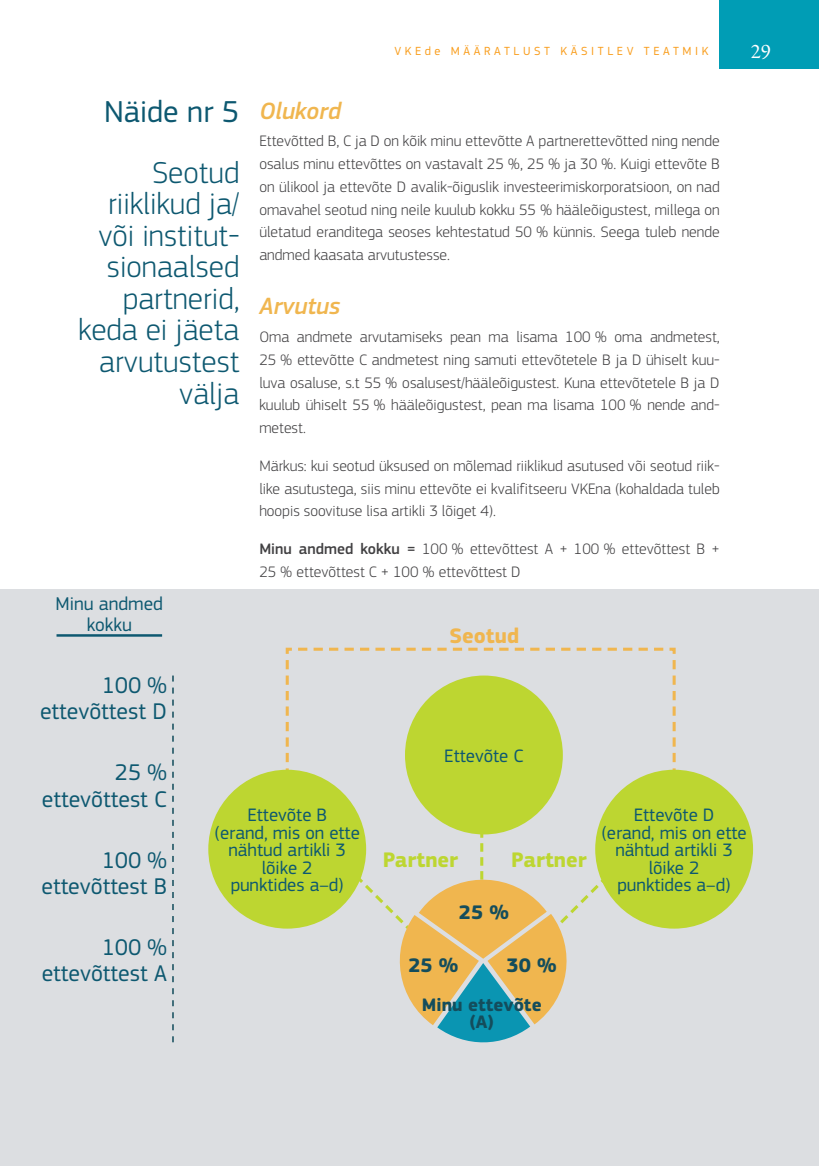
<style>
.page{position:relative;width:819px;height:1166px;background:#fff}
.page>*{position:absolute;margin:0;border:0;box-sizing:border-box;transform-origin:0 0}
.title_2_right_light{font:300 31.5px/31.5px "EC Square Sans Pro";color:#0d5870;text-align:right}
.title_2_right{font:31.5px "EC Square Sans Pro";color:#0d5870}
.title_2_orange{font:italic 500 24.5px "EC Square Sans Pro";color:#f0b64f}
.t1{font:23.62px/26.2px "EC Square Sans Pro";color:#0d5870;text-align:right}
.t2{font:700 21.88px "EC Square Sans Pro";color:#bdd631}
.t3{font:700 21.88px "EC Square Sans Pro";color:#f0b64f}
.t4{font:21px "Garamond Premr Pro";color:#fff}
.t5{font:700 20.47px "EC Square Sans Pro";color:#144d5c}
.t6{font:19.25px/21px "EC Square Sans Pro";color:#0d5870;text-align:center}
.t7{font:18.72px/17.5px "EC Square Sans Pro";color:#0d5870;text-align:center}
.t8{font:700 18.72px/17.5px "EC Square Sans Pro";color:#144d5c;text-align:center}
.body_nsb{font:300 15.75px/22.8px "EC Square Sans Pro";color:#414042;text-align:justify}
.body{font:300 15.75px/22.8px "EC Square Sans Pro";color:#414042;text-align:justify}
.t9{font:12.25px "EC Square Sans Pro";letter-spacing:.295em;color:#f99d1c}
.s1{font-weight:500}
</style>
<div class="page">
<div style="left:719px;top:0;width:100px;height:68px;background:#009db5"></div>
<div style="left:0;top:590px;width:819px;height:576px;background:#dcdee1"></div>
<hr style="left:56px;top:634px;width:106px;height:3px;background:#0d5870">
<svg style="left:285px;top:647px;width:391px;height:7px"></svg>
<svg style="left:208px;top:660px;width:545px;height:383px"></svg>
<svg style="left:172px;top:675px;width:2px;height:367px"></svg>
<p class="title_2_right" style="left:104px;top:93px;width:137px">Näide nr 5</p>
<p class="title_2_right_light" style="left:78px;top:157px;width:162px">Seotud riiklikud ja/ või institut&shy;sionaalsed partnerid, keda ei jäeta arvutustest välja</p>
<p class="t6" style="left:55px;top:593px;width:109px">Minu andmed kokku</p>
<p class="t1" style="left:40px;top:672px;width:128px">100 % ettevõttest D</p>
<p class="t9" style="left:394px;top:44px;width:316px">VKEde MÄÄRATLUST KÄSITLEV TEATMIK</p>
<h3 class="t4" style="left:750px;top:39px;width:22px">29</h3>
<p class="title_2_orange" style="left:259px;top:96px;width:83px">Olukord</p>
<p class="body_nsb" style="left:259px;top:130px;width:462px">Ettevõtted B, C ja D on kõik minu ettevõtte A partnerettevõtted ning nende osalus minu ettevõttes on vastavalt 25 %, 25 % ja 30 %. Kuigi ettevõte B on ülikool ja ettevõte D avalik-õiguslik investeerimiskorporatsioon, on nad omavahel seotud ning neile kuulub kokku 55 % hääleõigustest, millega on ületatud eranditega seoses kehtestatud 50 % künnis. Seega tuleb nende andmed kaasata arvutustesse.</p>
<p class="title_2_orange" style="left:259px;top:292px;width:82px">Arvutus</p>
<p class="body_nsb" style="left:259px;top:325px;width:462px">Oma andmete arvutamiseks pean ma lisama 100 % oma andmetest, 25 % ettevõtte C andmetest ning samuti ettevõtetele B ja D ühiselt kuu&shy;luva osaluse, s.t 55 % osalusest/hääleõigustest. Kuna ettevõtetele B ja D kuulub ühiselt 55 % hääleõigustest, pean ma lisama 100 % nende and&shy;metest.</p>
<p class="body" style="left:259px;top:454px;width:462px">Märkus: kui seotud üksused on mõlemad riiklikud asutused või seotud riik&shy;like asutustega, siis minu ettevõte ei kvalifitseeru VKEna (kohaldada tuleb hoopis soovituse lisa artikli 3 lõiget 4).</p>
<p class="body" style="left:259px;top:537px;width:462px"><span class="s1">Minu andmed kokku =</span> 100 % ettevõttest A + 100 % ettevõttest B +<br>25 % ettevõttest C + 100 % ettevõttest D</p>
<p class="t3" style="left:449px;top:623px;width:71px">Seotud</p>
<p class="t1" style="left:42px;top:759px;width:127px">25 % ettevõttest C</p>
<p class="t1" style="left:41px;top:847px;width:127px">100 % ettevõttest B</p>
<p class="t1" style="left:42px;top:934px;width:127px">100 % ettevõttest A</p>
<p class="t7" style="left:214px;top:806px;width:147px">Ettevõte B<br>(erand, mis on ette nähtud artikli 3 lõike 2<br>punktides a–d)</p>
<p class="t7" style="left:444px;top:747px;width:81px">Ettevõte C</p>
<p class="t2" style="left:382px;top:846px;width:77px">Partner</p>
<p class="t2" style="left:511px;top:846px;width:77px">Partner</p>
<p class="t5" style="left:459px;top:900px;width:51px">25 %</p>
<p class="t5" style="left:408px;top:953px;width:51px">25 %</p>
<p class="t8" style="left:422px;top:996px;width:121px">Minu ettevõte (A)</p>
<p class="t5" style="left:506px;top:953px;width:51px">30 %</p>
<p class="t7" style="left:601px;top:806px;width:147px">Ettevõte D<br>(erand, mis on ette nähtud artikli 3 lõike 2<br>punktides a–d)</p>
</div>
